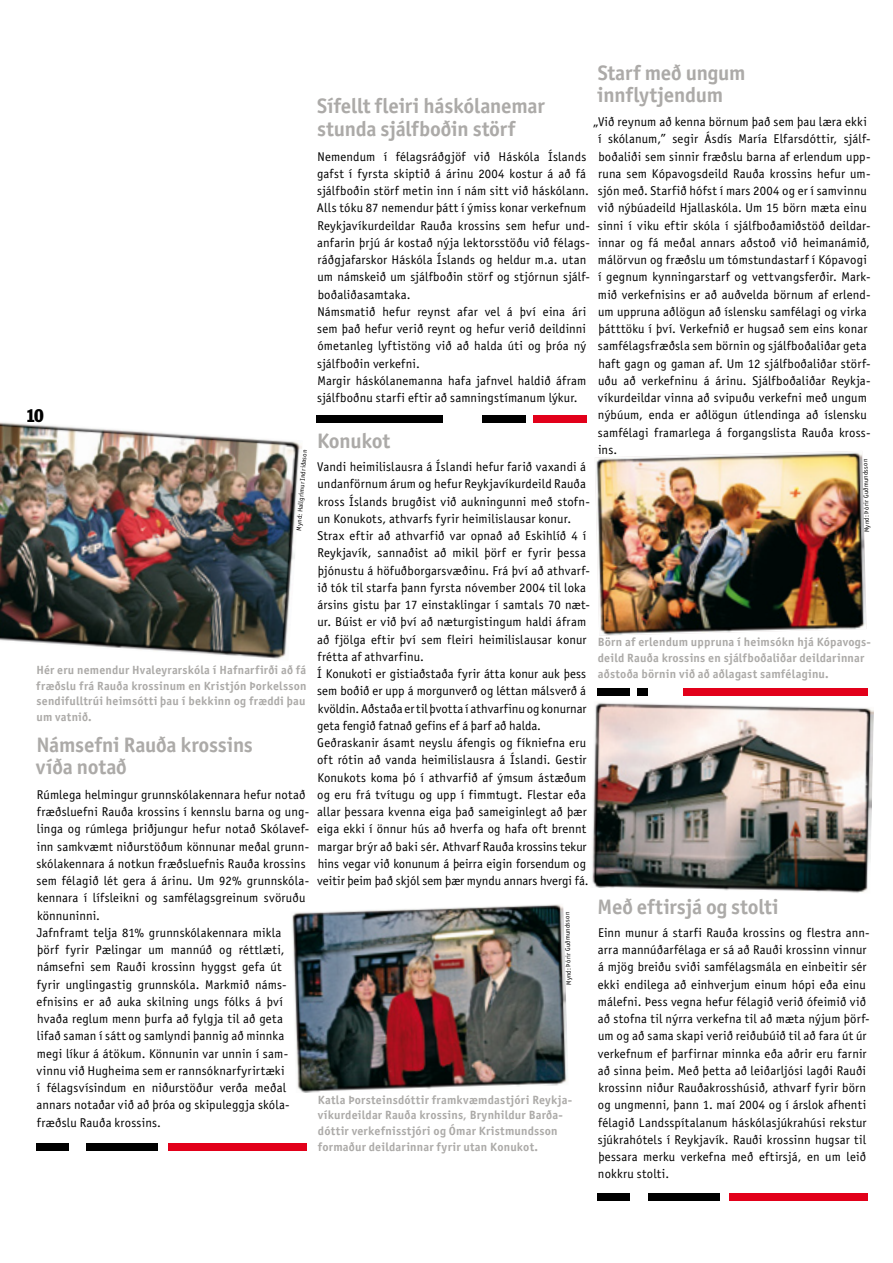
<style>
.page{position:relative;width:893px;height:1263px;background:#fff}
.page>*{position:absolute;margin:0;border:0;box-sizing:border-box;transform-origin:0 0}
.t1{font:700 21px/22.5px "Officina Sans";letter-spacing:-.01em;color:#acaaa8}
.t2{font:condensed 18px "Franklin Gothic";color:#000}
.t3{font:12.75px/17.2px "Officina Sans";letter-spacing:.01em;color:#000}
.t4{font:700 12px/15.8px "Officina Sans";letter-spacing:.015em;color:#acaaa8}
.t5{font:700 11.85px/15.8px "Officina Sans";letter-spacing:.02em;color:#acaaa8;text-align:justify}
.t6{font:6.75px "Officina Sans";color:#000}
</style>
<div class="page">
<img style="left:595px;top:451px;width:272px;height:185px">
<img style="left:592px;top:702px;width:282px;height:191px">
<div style="left:597px;top:688px;width:33px;height:7px;background:#000"></div>
<div style="left:637px;top:688px;width:11px;height:7px;background:#000"></div>
<div style="left:683px;top:688px;width:184px;height:7px;background:#e2001a"></div>
<div style="left:36px;top:1144px;width:33px;height:7px;background:#000"></div>
<div style="left:86px;top:1144px;width:72px;height:7px;background:#000"></div>
<div style="left:168px;top:1144px;width:138px;height:7px;background:#e2001a"></div>
<div style="left:317px;top:416px;width:126px;height:7px;background:#000"></div>
<div style="left:482px;top:416px;width:44px;height:7px;background:#000"></div>
<div style="left:533px;top:416px;width:54px;height:7px;background:#e2001a"></div>
<div style="left:597px;top:1193px;width:33px;height:7px;background:#000"></div>
<div style="left:648px;top:1193px;width:72px;height:7px;background:#000"></div>
<div style="left:729px;top:1193px;width:138px;height:7px;background:#e2001a"></div>
<img style="left:292px;top:904px;width:276px;height:189px">
<img style="left:0;top:422px;width:302px;height:237px">
<h2 class="t2" style="left:26px;top:405px;width:20px">10</h2>
<p class="t6" style="left:295px;top:530px;width:83px;rotate:-86deg">Mynd: Hallgrímur Indriðason</p>
<p class="t5" style="left:36px;top:662px;width:272px">Hér eru nemendur Hvaleyrarskóla í Hafnarfirði að fá fræðslu frá Rauða krossinum en Kristjón Þorkelsson sendifulltrúi heimsótti þau í bekkinn og fræddi þau um vatnið.</p>
<h1 class="t1" style="left:36px;top:733px;width:218px">Námsefni Rauða krossins víða notað</h1>
<p class="t3" style="left:36px;top:786px;width:274px">Rúmlega helmingur grunnskólakennara hefur notað fræðsluefni Rauða krossins í kennslu barna og ung&shy;linga og rúmlega þriðjungur hefur notað Skólavef&shy;inn samkvæmt niðurstöðum könnunar meðal grunn&shy;skólakennara á notkun fræðsluefnis Rauða krossins sem félagið lét gera á árinu. Um 92% grunnskóla&shy;kennara í lífsleikni og samfélagsgreinum svöruðu könnuninni.<br>Jafnframt telja 81% grunnskólakennara mikla<br>þörf fyrir Pælingar um mannúð og réttlæti, námsefni sem Rauði krossinn hyggst gefa út<br>fyrir unglingastig grunnskóla. Markmið náms&shy;efnisins er að auka skilning ungs fólks á því hvaða reglum menn þurfa að fylgja til að geta lifað saman í sátt og samlyndi þannig að minnka megi líkur á átökum. Könnunin var unnin í sam&shy;vinnu við Hugheima sem er rannsóknarfyrirtæki<br>í félagsvísindum en niðurstöður verða meðal annars notaðar við að þróa og skipuleggja skóla&shy;fræðslu Rauða krossins.</p>
<h1 class="t1" style="left:597px;top:61px;width:150px">Starf með ungum innflytjendum</h1>
<p class="t3" style="left:598px;top:113px;width:274px;text-indent:-5px">„Við reynum að kenna börnum það sem þau læra ekki í skólanum,” segir Ásdís María Elfarsdóttir, sjálf&shy;boðaliði sem sinnir fræðslu barna af erlendum upp&shy;runa sem Kópavogsdeild Rauða krossins hefur um&shy;sjón með. Starfið hófst í mars 2004 og er í samvinnu við nýbúadeild Hjallaskóla. Um 15 börn mæta einu sinni í viku eftir skóla í sjálfboðamiðstöð deildar&shy;innar og fá meðal annars aðstoð við heimanámið, málörvun og fræðslu um tómstundastarf í Kópavogi í gegnum kynningarstarf og vettvangsferðir. Mark&shy;mið verkefnisins er að auðvelda börnum af erlend&shy;um uppruna aðlögun að íslensku samfélagi og virka þátttöku í því. Verkefnið er hugsað sem eins konar samfélagsfræðsla sem börnin og sjálfboðaliðar geta haft gagn og gaman af. Um 12 sjálfboðaliðar störf&shy;uðu að verkefninu á árinu. Sjálfboðaliðar Reykja&shy;víkurdeildar vinna að svipuðu verkefni með ungum nýbúum, enda er aðlögun útlendinga að íslensku samfélagi framarlega á forgangslista Rauða kross&shy;ins.</p>
<h1 class="t1" style="left:317px;top:95px;width:229px">Sífellt fleiri háskólanemar stunda sjálfboðin störf</h1>
<p class="t3" style="left:317px;top:148px;width:274px">Nemendum í félagsráðgjöf við Háskóla Íslands gafst í fyrsta skiptið á árinu 2004 kostur á að fá sjálfboðin störf metin inn í nám sitt við háskólann.<br>Alls tóku 87 nemendur þátt í ýmiss konar verkefnum Reykjavíkurdeildar Rauða krossins sem hefur und&shy;anfarin þrjú ár kostað nýja lektorsstöðu við félags&shy;ráðgjafarskor Háskóla Íslands og heldur m.a. utan um námskeið um sjálfboðin störf og stjórnun sjálf&shy;boðaliðasamtaka.<br>Námsmatið hefur reynst afar vel á því eina ári sem það hefur verið reynt og hefur verið deildinni ómetanleg lyftistöng við að halda úti og þróa ný sjálfboðin verkefni.<br>Margir háskólanemanna hafa jafnvel haldið áfram sjálfboðnu starfi eftir að samningstímanum lýkur.</p>
<h1 class="t1" style="left:317px;top:429px;width:75px">Konukot</h1>
<p class="t3" style="left:317px;top:458px;width:274px">Vandi heimilislausra á Íslandi hefur farið vaxandi á undanförnum árum og hefur Reykjavíkurdeild Rauða kross Íslands brugðist við aukningunni með stofn&shy;un Konukots, athvarfs fyrir heimilislausar konur.<br>Strax eftir að athvarfið var opnað að Eskihlíð 4 í Reykjavík, sannaðist að mikil þörf er fyrir þessa þjónustu á höfuðborgarsvæðinu. Frá því að athvarf&shy;ið tók til starfa þann fyrsta nóvember 2004 til loka ársins gistu þar 17 einstaklingar í samtals 70 næt&shy;ur. Búist er við því að næturgistingum haldi áfram að fjölga eftir því sem fleiri heimilislausar konur frétta af athvarfinu.<br>Í Konukoti er gistiaðstaða fyrir átta konur auk þess sem boðið er upp á morgunverð og léttan málsverð á kvöldin. Aðstaða er til þvotta í athvarfinu og konurnar geta fengið fatnað gefins ef á þarf að halda.<br>Geðraskanir ásamt neyslu áfengis og fíkniefna eru oft rótin að vanda heimilislausra á Íslandi. Gestir Konukots koma þó í athvarfið af ýmsum ástæðum og eru frá tvítugu og upp í fimmtugt. Flestar eða allar þessara kvenna eiga það sameiginlegt að þær eiga ekki í önnur hús að hverfa og hafa oft brennt margar brýr að baki sér. Athvarf Rauða krossins tekur hins vegar við konunum á þeirra eigin forsendum og veitir þeim það skjól sem þær myndu annars hvergi fá.</p>
<p class="t6" style="left:863px;top:532px;width:75px;rotate:-91deg">Mynd: Þórir Guðmundsson</p>
<p class="t4" style="left:598px;top:634px;width:275px">Börn af erlendum uppruna í heimsókn hjá Kópavogs&shy;deild Rauða krossins en sjálfboðaliðar deildarinnar aðstoða börnin við að aðlagast samfélaginu.</p>
<p class="t6" style="left:565px;top:985px;width:75px;rotate:-91deg">Mynd: Þórir Guðmundsson</p>
<p class="t4" style="left:318px;top:1091px;width:256px">Katla Þorsteinsdóttir framkvæmdastjóri Reykja&shy;víkurdeildar Rauða krossins, Brynhildur Barða&shy;dóttir verkefnisstjóri og Ómar Kristmundsson formaður deildarinnar fyrir utan Konukot.</p>
<h1 class="t1" style="left:598px;top:895px;width:183px">Með eftirsjá og stolti</h1>
<p class="t3" style="left:598px;top:924px;width:273px">Einn munur á starfi Rauða krossins og flestra ann&shy;arra mannúðarfélaga er sá að Rauði krossinn vinnur á mjög breiðu sviði samfélagsmála en einbeitir sér ekki endilega að einhverjum einum hópi eða einu málefni. Þess vegna hefur félagið verið ófeimið við að stofna til nýrra verkefna til að mæta nýjum þörf&shy;um og að sama skapi verið reiðubúið til að fara út úr verkefnum ef þarfirnar minnka eða aðrir eru farnir að sinna þeim. Með þetta að leiðarljósi lagði Rauði krossinn niður Rauðakrosshúsið, athvarf fyrir börn og ungmenni, þann 1. maí 2004 og í árslok afhenti félagið Landsspítalanum háskólasjúkrahúsi rekstur sjúkrahótels í Reykjavík. Rauði krossinn hugsar til þessara merku verkefna með eftirsjá, en um leið nokkru stolti.</p>
</div>
